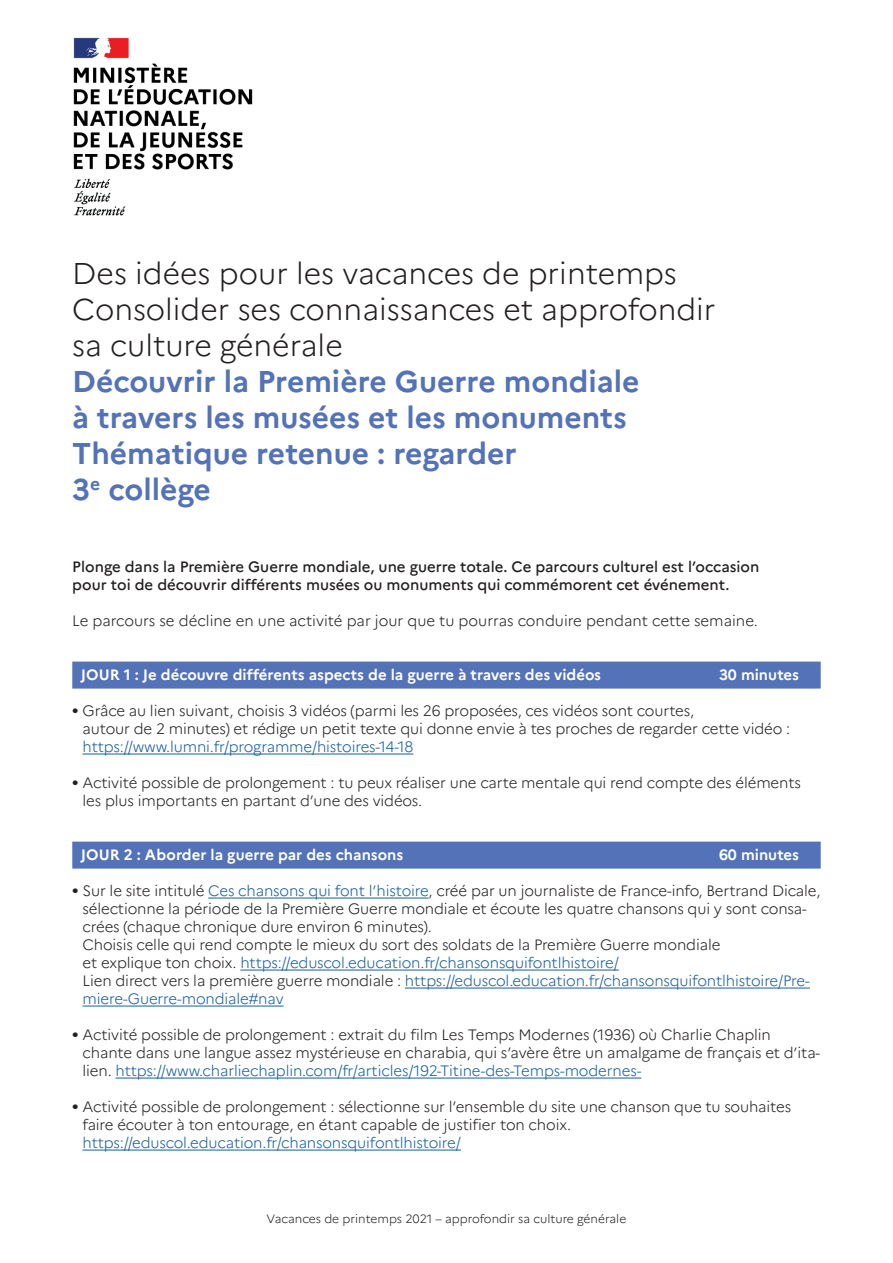
<style>
.page{position:relative;width:893px;height:1263px;background:#fff}
.page>*{position:absolute;margin:0;border:0;box-sizing:border-box;transform-origin:0 0}
.t1{font:700 30px/36px "Marianne";color:#5372b8}
.t2{font:300 30px/36px "Marianne";color:#231f20}
.t3{font:300 15px/18px "Marianne";letter-spacing:-.01em;color:#231f20}
.t4{font:500 15px/18px "Marianne";color:#231f20}
.t5{font:700 15px "Marianne";color:#fff}
.t6{font:300 15px "Marianne";letter-spacing:-.01em;color:#175d9e}
.t7{font:300 12px "Marianne";color:#231f20}
.s1{font-weight:700}
.s2{color:#175d9e}
</style>
<div class="page">
<img style="left:73px;top:37px;width:180px;height:179px">
<div style="left:72px;top:662px;width:749px;height:27px;background:#5372b8"></div>
<hr style="left:83px;top:754px;width:330px;height:1px;background:#175d9e">
<div style="left:72px;top:842px;width:749px;height:27px;background:#5372b8"></div>
<hr style="left:208px;top:898px;width:221px;height:1px;background:#175d9e">
<hr style="left:240px;top:970px;width:379px;height:1px;background:#175d9e">
<hr style="left:405px;top:988px;width:405px;height:1px;background:#175d9e">
<hr style="left:83px;top:1006px;width:201px;height:1px;background:#175d9e">
<hr style="left:116px;top:1078px;width:525px;height:1px;background:#175d9e">
<hr style="left:83px;top:1150px;width:378px;height:1px;background:#175d9e">
<h1 class="t2" style="left:72px;top:255px;width:645px">Des idées pour les vacances de printemps<br>Consolider ses connaissances et approfondir sa culture générale</h1>
<h1 class="t1" style="left:72px;top:363px;width:569px">Découvrir la Première Guerre mondiale à travers les musées et les monuments<br>Thématique retenue : regarder<br>3<sup>e</sup> collège</h1>
<p class="t4" style="left:72px;top:558px;width:689px">Plonge dans la Première Guerre mondiale, une guerre totale. Ce parcours culturel est l’occasion pour toi de découvrir différents musées ou monuments qui commémorent cet événement.</p>
<p class="t3" style="left:72px;top:612px;width:687px">Le parcours se décline en une activité par jour que tu pourras conduire pendant cette semaine.</p>
<p class="t5" style="left:81px;top:666px;width:522px">JOUR 1 : Je découvre différents aspects de la guerre à travers des vidéos</p>
<p class="t5" style="left:719px;top:666px;width:82px">30 minutes</p>
<p class="t3" style="left:83px;top:702px;width:709px;text-indent:-10px"><span class="s1">•</span> Grâce au lien suivant, choisis 3 vidéos (parmi les 26 proposées, ces vidéos sont courtes,<br>autour de 2 minutes) et rédige un petit texte qui donne envie à tes proches de regarder cette vidéo :</p>
<p class="t6" style="left:83px;top:738px;width:332px">https://www.lumni.fr/programme/histoires-14-18</p>
<p class="t3" style="left:83px;top:774px;width:720px;text-indent:-10px"><span class="s1">•</span> Activité possible de prolongement : tu peux réaliser une carte mentale qui rend compte des éléments les plus importants en partant d’une des vidéos.</p>
<p class="t5" style="left:81px;top:846px;width:324px">JOUR 2 : Aborder la guerre par des chansons</p>
<p class="t5" style="left:719px;top:846px;width:82px">60 minutes</p>
<p class="t3" style="left:83px;top:882px;width:739px;text-indent:-10px"><span class="s1">•</span> Sur le site intitulé <span class="s2">Ces chansons qui font l’histoire</span>, créé par un journaliste de France-info, Bertrand Dicale, sélectionne la période de la Première Guerre mondiale et écoute les quatre chansons qui y sont consa&shy;crées (chaque chronique dure environ 6 minutes).<br>Choisis celle qui rend compte le mieux du sort des soldats de la Première Guerre mondiale<br>et explique ton choix. <span class="s2">https://eduscol.education.fr/chansonsquifontlhistoire/<br></span>Lien direct vers la première guerre mondiale : <span class="s2">https://eduscol.education.fr/chansonsquifontlhistoire/Pre&shy;miere-Guerre-mondiale#nav</span></p>
<p class="t3" style="left:83px;top:1026px;width:739px;text-indent:-10px"><span class="s1">•</span> Activité possible de prolongement : extrait du film Les Temps Modernes (1936) où Charlie Chaplin chante dans une langue assez mystérieuse en charabia, qui s’avère être un amalgame de français et d’ita&shy;lien. <span class="s2">https://www.charliechaplin.com/fr/articles/192-Titine-des-Temps-modernes-</span></p>
<p class="t3" style="left:83px;top:1098px;width:710px;text-indent:-10px"><span class="s1">•</span> Activité possible de prolongement : sélectionne sur l’ensemble du site une chanson que tu souhaites faire écouter à ton entourage, en étant capable de justifier ton choix.</p>
<p class="t6" style="left:83px;top:1134px;width:380px">https://eduscol.education.fr/chansonsquifontlhistoire/</p>
<p class="t7" style="left:267px;top:1211px;width:361px">Vacances de printemps 2021 – approfondir sa culture générale</p>
</div>
